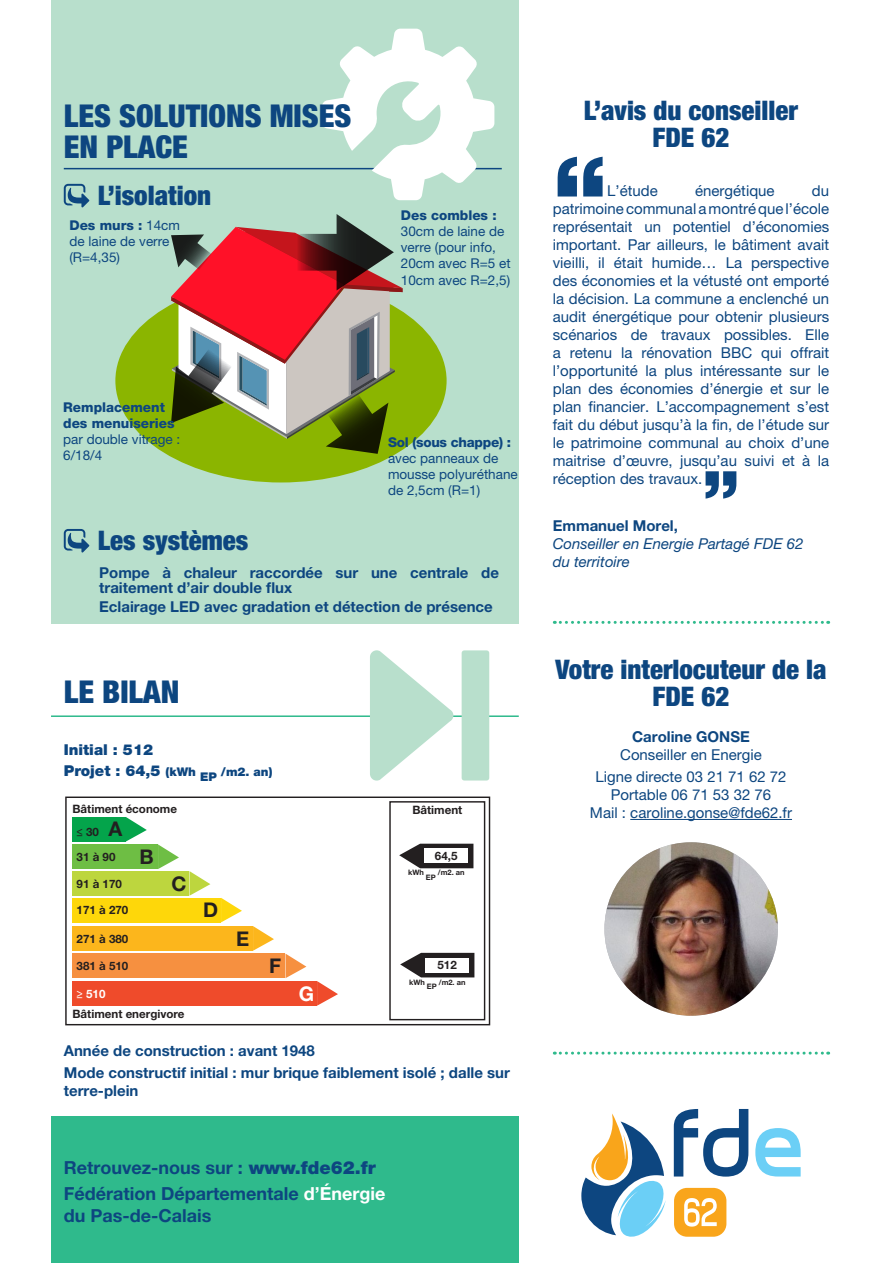
<style>
.page{position:relative;width:893px;height:1263px;background:#fff}
.page>*{position:absolute;margin:0;border:0;box-sizing:border-box;transform-origin:0 0}
.paragraphe_-_normale{font:900 105px "Helvetica Neue LT Pro";color:#0d4680}
.paragraphe_-_normale-2{font:900 72px "Helvetica Neue LT Pro";color:#0d4680}
.H2_bleu_foncé{font:900 condensed 31.5px/31.5px "Helvetica Neue LT Pro";color:#0d4680}
.t1{font:900 condensed 27px/27px "Helvetica Neue LT Pro";color:#0d4680;text-align:center}
.H2_bleu_foncé-2{font:700 20.25px "Helvetica Neue LT Pro";color:#231f20}
.H2_bleu_foncé-3{font:700 20.25px "Helvetica Neue LT Pro";color:#fff}
.t2{font:700 18px/21.6px "Helvetica Neue LT Pro";color:#0d4680}
.paragraphe_-_normale-3{font:15px/18px "Helvetica Neue LT Pro";color:#0d4680;text-align:justify}
.paragraphe_-_liste{font:700 15px/15px "Helvetica Neue LT Pro";color:#0d4680}
.paragraphe_-_normale-4{font:700 15px/18px "Helvetica Neue LT Pro";color:#0d4680}
.paragraphe_-_normale-5{font:italic 15px/18px "Helvetica Neue LT Pro";color:#0d4680}
.paragraphe_-_normale-6{font:900 15px "Helvetica Neue LT Pro";color:#0d4680}
.paragraphe_-_liste-2{font:13.5px/16.2px "Helvetica Neue LT Pro";color:#0d4680}
.paragraphe_-_liste-3{font:800 13.5px/16.2px "Helvetica Neue LT Pro";color:#0d4680}
.paragraphe_-_normale-7{font:900 12px "Helvetica Neue LT Std";color:#0d4680}
.H2_bleu_foncé-4{font:700 11.55px "Helvetica Neue LT Std";color:#231f20}
.H2_bleu_foncé-5{font:700 11.55px "Helvetica Neue LT Std";color:#fff}
.H2_bleu_foncé-6{font:700 7.5px "Helvetica Neue LT Std";color:#231f20}
.s1{font-weight:800}
.s2{font-weight:400}
.s3{font-family:"Helvetica Neue LT Pro";font-size:15px}
.s4{font-weight:900}
.s5{color:#fff}
.s6{font-weight:700;font-style:normal}
.s7{font-weight:700}
</style>
<div class="page">
<div style="left:51px;top:0;width:468px;height:624px;background:#b8dfcc"></div>
<hr style="left:64px;top:168px;width:438px;height:1px;background:#0d4680">
<svg style="left:322px;top:29px;width:172px;height:171px"></svg>
<svg style="left:64px;top:184px;width:25px;height:23px"></svg>
<svg style="left:64px;top:529px;width:25px;height:23px"></svg>
<div style="left:51px;top:1116px;width:468px;height:147px;background:#2fba8c"></div>
<svg style="left:674px;top:1109px;width:74px;height:67px"></svg>
<svg style="left:755px;top:1128px;width:46px;height:48px"></svg>
<svg style="left:581px;top:1113px;width:85px;height:124px"></svg>
<div style="left:674px;top:1188px;width:52px;height:49px;background:#f9a51b;border-radius:13px"></div>
<svg style="left:684px;top:1198px;width:33px;height:28px"></svg>
<hr style="left:630px;top:819px;width:162px;height:1px;background:#0d4680">
<svg style="left:554px;top:1051px;width:275px;height:3px"></svg>
<svg style="left:554px;top:621px;width:275px;height:3px"></svg>
<img style="left:604px;top:842px;width:174px;height:174px;border-radius:87px">
<div style="left:65px;top:796px;width:425px;height:229px;border:1px solid #231f20"></div>
<div style="left:73px;top:981px;width:244px;height:25px;background:#ef4b2b"></div>
<div style="left:73px;top:953px;width:212px;height:25px;background:#f69040"></div>
<div style="left:73px;top:926px;width:180px;height:25px;background:#fcb61c"></div>
<div style="left:73px;top:898px;width:148px;height:24px;background:#fed70a"></div>
<div style="left:73px;top:871px;width:116px;height:25px;background:#bdd63e"></div>
<div style="left:73px;top:844px;width:85px;height:25px;background:#6ebe44"></div>
<div style="left:73px;top:817px;width:53px;height:24px;background:#04a44b"></div>
<svg style="left:317px;top:981px;width:21px;height:25px"></svg>
<svg style="left:285px;top:953px;width:21px;height:25px"></svg>
<svg style="left:253px;top:926px;width:21px;height:25px"></svg>
<svg style="left:221px;top:898px;width:21px;height:24px"></svg>
<svg style="left:189px;top:871px;width:21px;height:25px"></svg>
<svg style="left:158px;top:844px;width:21px;height:25px"></svg>
<svg style="left:126px;top:817px;width:21px;height:24px"></svg>
<div style="left:389px;top:801px;width:96px;height:219px;border:1px solid #231f20"></div>
<svg style="left:400px;top:953px;width:74px;height:24px"></svg>
<div style="left:425px;top:958px;width:44px;height:14px;background:#fff"></div>
<svg style="left:399px;top:844px;width:74px;height:24px"></svg>
<div style="left:424px;top:849px;width:44px;height:14px;background:#fff"></div>
<hr style="left:51px;top:715px;width:468px;height:2px;background:#2fba8c">
<svg style="left:370px;top:650px;width:119px;height:131px"></svg>
<div style="left:115px;top:279px;width:332px;height:203px;background:#8bb500;border-radius:50%"></div>
<svg style="left:171px;top:214px;width:232px;height:240px"></svg>
<p class="H2_bleu_foncé" style="left:64px;top:99px;width:289px">LES SOLUTIONS MISES<br>EN PLACE</p>
<h3 class="t1" style="left:98px;top:182px;width:115px">L’isolation</h3>
<p class="paragraphe_-_liste-2" style="left:69px;top:217px;width:112px"><span class="s1">Des murs :</span> 14cm de laine de verre (R=4,35)</p>
<p class="paragraphe_-_liste-2" style="left:401px;top:207px;width:111px"><span class="s1">Des combles :<br></span>30cm de laine de verre (pour info,<br>20cm avec R=5 et<br>10cm avec R=2,5)</p>
<p class="paragraphe_-_liste-3" style="left:63px;top:399px;width:119px">Remplacement des menuiseries <span class="s2">par double vitrage :<br>6/18/4</span></p>
<h3 class="t1" style="left:98px;top:527px;width:152px">Les systèmes</h3>
<p class="paragraphe_-_liste-2" style="left:388px;top:433px;width:131px"><span class="s1">Sol (sous chappe) : </span>avec panneaux de mousse polyuréthane de 2,5cm (R=1)</p>
<p class="paragraphe_-_liste" style="left:99px;top:565px;width:401px">Pompe à chaleur raccordée sur une centrale de traitement d’air double flux</p>
<p class="paragraphe_-_liste" style="left:99px;top:599px;width:395px">Eclairage LED avec gradation et détection de présence</p>
<p class="H2_bleu_foncé" style="left:64px;top:675px;width:117px">LE BILAN</p>
<p class="paragraphe_-_normale-6" style="left:64px;top:740px;width:91px">Initial : 512</p>
<p class="paragraphe_-_normale-7" style="left:64px;top:765px;width:210px"><span class="s3">Projet : 64,5</span> (kWh EP /m2. an)</p>
<p class="H2_bleu_foncé-4" style="left:73px;top:801px;width:106px">Bâtiment économe</p>
<p class="H2_bleu_foncé-2" style="left:108px;top:817px;width:15px">A</p>
<p class="H2_bleu_foncé-4" style="left:77px;top:824px;width:24px">≤ 30</p>
<p class="H2_bleu_foncé-4" style="left:77px;top:850px;width:40px">31 à 90</p>
<p class="H2_bleu_foncé-4" style="left:77px;top:876px;width:47px">91 à 170</p>
<p class="H2_bleu_foncé-4" style="left:77px;top:903px;width:53px">171 à 270</p>
<p class="H2_bleu_foncé-4" style="left:77px;top:931px;width:53px">271 à 380</p>
<p class="H2_bleu_foncé-4" style="left:77px;top:959px;width:53px">381 à 510</p>
<p class="H2_bleu_foncé-5" style="left:77px;top:986px;width:30px">≥ 510</p>
<p class="H2_bleu_foncé-2" style="left:140px;top:844px;width:16px">B</p>
<p class="H2_bleu_foncé-2" style="left:171px;top:871px;width:17px">C</p>
<p class="H2_bleu_foncé-4" style="left:73px;top:1007px;width:113px">Bâtiment energivore</p>
<p class="H2_bleu_foncé-2" style="left:203px;top:897px;width:17px">D</p>
<p class="H2_bleu_foncé-2" style="left:236px;top:926px;width:15px">E</p>
<p class="H2_bleu_foncé-2" style="left:269px;top:953px;width:14px">F</p>
<p class="H2_bleu_foncé-3" style="left:299px;top:981px;width:17px">G</p>
<p class="H2_bleu_foncé-4" style="left:412px;top:802px;width:51px">Bâtiment</p>
<p class="H2_bleu_foncé-4" style="left:435px;top:849px;width:24px">64,5</p>
<p class="H2_bleu_foncé-6" style="left:438px;top:868px;width:28px">/m2. an</p>
<p class="H2_bleu_foncé-6" style="left:408px;top:868px;width:17px">kWh</p>
<p class="H2_bleu_foncé-6" style="left:426px;top:872px;width:11px">EP</p>
<p class="H2_bleu_foncé-4" style="left:437px;top:958px;width:21px">512</p>
<p class="H2_bleu_foncé-6" style="left:439px;top:977px;width:28px">/m2. an</p>
<p class="H2_bleu_foncé-6" style="left:409px;top:977px;width:17px">kWh</p>
<p class="H2_bleu_foncé-6" style="left:427px;top:982px;width:11px">EP</p>
<p class="paragraphe_-_normale-4" style="left:64px;top:1041px;width:253px">Année de construction : avant 1948</p>
<p class="paragraphe_-_normale-4" style="left:64px;top:1063px;width:448px">Mode constructif initial : mur brique faiblement isolé ; dalle sur terre-plein</p>
<p class="t2" style="left:64px;top:1156px;width:314px">Retrouvez-nous sur : <span class="s4">www.fde62.fr</span></p>
<p class="t2" style="left:64px;top:1182px;width:323px">Fédération Départementale <span class="s5">d’Énergie </span>du Pas-de-Calais</p>
<h3 class="t1" style="left:584px;top:96px;width:216px">L’avis du conseiller<br>FDE 62</h3>
<p class="paragraphe_-_normale" style="left:553px;top:132px;width:56px">“</p>
<p class="paragraphe_-_normale-3" style="left:607px;top:181px;width:52px">L’étude</p>
<p class="paragraphe_-_normale-3" style="left:695px;top:181px;width:81px">énergétique</p>
<p class="paragraphe_-_normale-3" style="left:553px;top:181px;width:278px;text-indent:259px">du patrimoine communal a montré que l’école représentait un potentiel d’économies important. Par ailleurs, le bâtiment avait vieilli, il était humide… La perspective des économies et la vétusté ont emporté la décision. La commune a enclenché un audit énergétique pour obtenir plusieurs scénarios de travaux possibles. Elle a retenu la rénovation BBC qui offrait l’opportunité la plus intéressante sur le plan des économies d’énergie et sur le plan financier. L’accompagnement s’est fait du début jusqu’à la fin, de l’étude sur le patrimoine communal au choix d’une maitrise d’œuvre, jusqu’au suivi et à la réception des travaux.</p>
<p class="paragraphe_-_normale-2" style="left:702px;top:454px;width:39px">”</p>
<p class="paragraphe_-_normale-5" style="left:553px;top:516px;width:252px"><span class="s6">Emmanuel Morel,<br></span>Conseiller en Energie Partagé FDE 62 du territoire</p>
<h3 class="t1" style="left:555px;top:655px;width:273px">Votre interlocuteur de la<br>FDE 62</h3>
<p class="paragraphe_-_normale-3" style="left:620px;top:727px;width:143px;text-align:center"><span class="s7">Caroline GONSE<br></span>Conseiller en Energie</p>
<p class="paragraphe_-_normale-3" style="left:595px;top:767px;width:193px">Ligne directe 03 21 71 62 72</p>
<p class="paragraphe_-_normale-3" style="left:611px;top:785px;width:162px">Portable 06 71 53 32 76</p>
<p class="paragraphe_-_normale-3" style="left:590px;top:803px;width:204px">Mail : caroline.gonse@fde62.fr</p>
</div>
